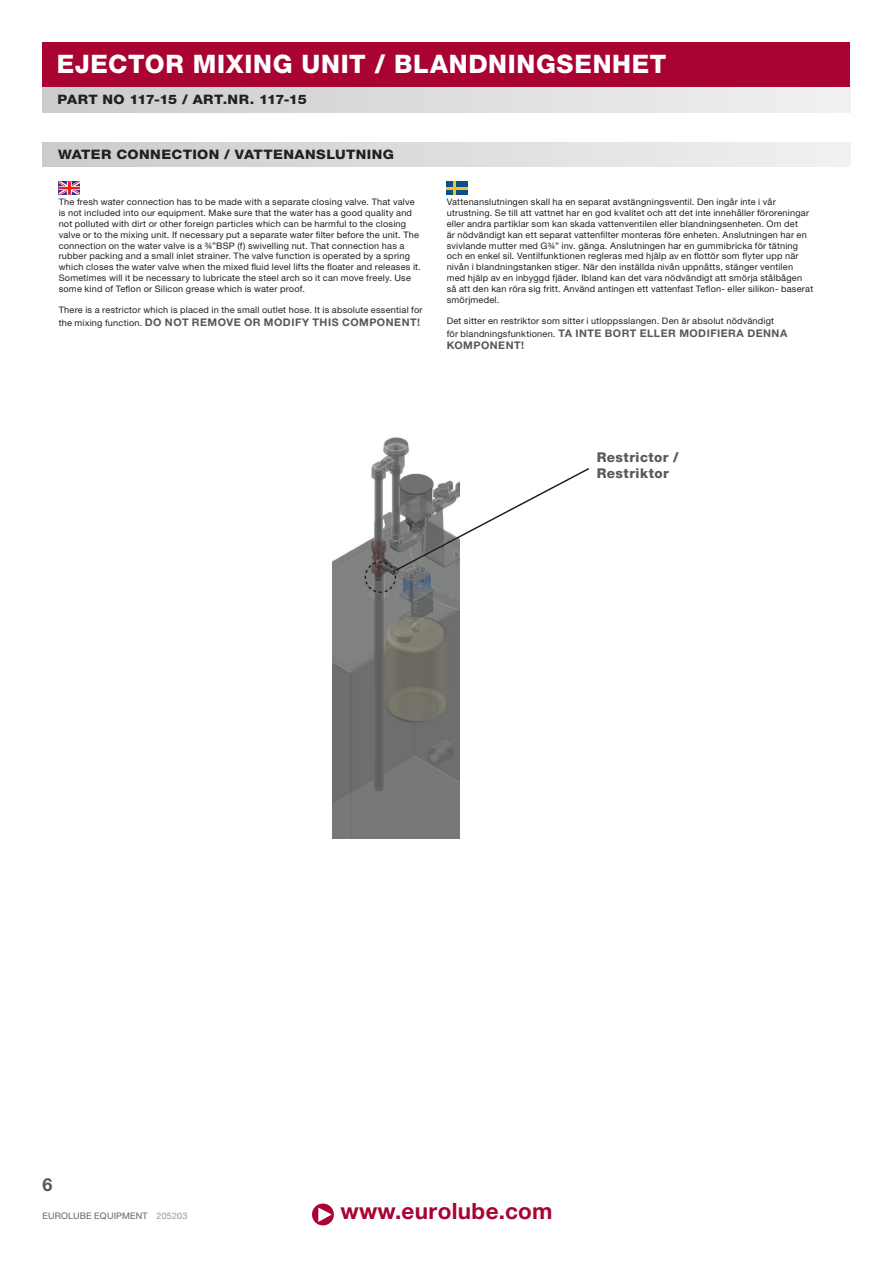
<style>
.page{position:relative;width:893px;height:1263px;background:#fff}
.page>*{position:absolute;margin:0;border:0;box-sizing:border-box;transform-origin:0 0}
.t1{font:800 25.5px "Helvetica Neue LT Std";letter-spacing:.025em;color:#fff}
.t2{font:700 22.5px "Helvetica Neue LT Std";letter-spacing:.015em;color:#a90332}
.t3{font:700 18px "Helvetica Neue LT Std";color:#57585a}
.t4{font:800 13.5px "Helvetica Neue LT Std";letter-spacing:.035em;color:#57585a}
.Bildtext{font:800 13.05px "Helvetica Neue LT Std";letter-spacing:.025em;color:#231f20;scale:1.1 1}
.Bildtext-2{font:800 13.05px "Helvetica Neue LT Std";letter-spacing:-.02em;color:#231f20;scale:1.1 1}
.Listskit{font:700 10.5px/12.6px "Helvetica Neue LT Std";letter-spacing:.045em;color:#57585a}
.Listskit-2{font:9px/10.8px "Helvetica Neue LT Std";letter-spacing:.02em;color:#231f20}
.t5{font:9px "Helvetica Neue LT Std";letter-spacing:.02em;color:#636366}
.s1{font-weight:400;font-size:9px;color:#231f20}
.s2{color:#939598}
</style>
<div class="page">
<div style="left:312px;top:1203px;width:22px;height:22px;background:#a90332;border-radius:50%"></div>
<svg style="left:318px;top:1207px;width:14px;height:15px"></svg>
<div style="left:43px;top:86px;width:807px;height:26px;background:linear-gradient(to right,#cbcbcc,#f0f1f2)"></div>
<div style="left:43px;top:43px;width:807px;height:44px;background:#a90332"></div>
<div style="left:43px;top:142px;width:807px;height:25px;background:linear-gradient(to right,#cbcbcc,#f0f1f2)"></div>
<svg style="left:59px;top:182px;width:21px;height:13px"></svg>
<div style="left:447px;top:182px;width:21px;height:13px;background:#09518a"></div>
<svg style="left:453px;top:182px;width:3px;height:13px"></svg>
<hr style="left:447px;top:187px;width:21px;height:2px;background:#fdc111">
<img style="left:333px;top:437px;width:127px;height:402px">
<svg style="left:364px;top:467px;width:226px;height:127px"></svg>
<h1 class="t1" style="left:57px;top:49px;width:611px">EJECTOR MIXING UNIT / BLANDNINGSENHET</h1>
<h3 class="Bildtext-2" style="left:58px;top:92px;width:228px">PART NO 117-15 / ART.NR. 117-15</h3>
<p class="Bildtext" style="left:58px;top:146px;width:307px">WATER CONNECTION / VATTENANSLUTNING</p>
<p class="Listskit-2" style="left:59px;top:197px;width:364px">The fresh water connection has to be made with a separate closing valve. That valve is not included into our equipment. Make sure that the water has a good quality and not polluted with dirt or other foreign particles which can be harmful to the closing valve or to the mixing unit. If necessary put a separate water filter before the unit. The connection on the water valve is a ¾”BSP (f) swivelling nut. That connection has a rubber packing and a small inlet strainer. The valve function is operated by a spring which closes the water valve when the mixed fluid level lifts the floater and releases it.<br>Sometimes will it be necessary to lubricate the steel arch so it can move freely. Use some kind of Teflon or Silicon grease which is water proof.</p>
<p class="Listskit-2" style="left:59px;top:305px;width:365px">There is a restrictor which is placed in the small outlet hose. It is absolute essential for</p>
<p class="Listskit" style="left:59px;top:316px;width:363px"><span class="s1">the mixing function.</span> DO NOT REMOVE OR MODIFY THIS COMPONENT!</p>
<p class="Listskit-2" style="left:447px;top:197px;width:368px">Vattenanslutningen skall ha en separat avstängningsventil. Den ingår inte i vår utrustning. Se till att vattnet har en god kvalitet och att det inte innehåller föroreningar eller andra partiklar som kan skada vattenventilen eller blandningsenheten. Om det<br>är nödvändigt kan ett separat vattenfilter monteras före enheten. Anslutningen har en svivlande mutter med G¾” inv. gänga. Anslutningen har en gummibricka för tätning och en enkel sil. Ventilfunktionen regleras med hjälp av en flottör som flyter upp när nivån i blandningstanken stiger. När den inställda nivån uppnåtts, stänger ventilen med hjälp av en inbyggd fjäder. Ibland kan det vara nödvändigt att smörja stålbågen så att den kan röra sig fritt. Använd antingen ett vattenfast Teflon- eller silikon- baserat smörjmedel.</p>
<p class="Listskit-2" style="left:447px;top:315px;width:329px">Det sitter en restriktor som sitter i utloppsslangen. Den är absolut nödvändigt</p>
<p class="Listskit" style="left:447px;top:327px;width:342px"><span class="s1">för blandningsfunktionen.</span> TA INTE BORT ELLER MODIFIERA DENNA<br>KOMPONENT!</p>
<p class="t4" style="left:597px;top:449px;width:84px">Restrictor /</p>
<p class="t4" style="left:597px;top:465px;width:73px">Restriktor</p>
<h3 class="t3" style="left:43px;top:1174px;width:12px">6</h3>
<p class="t5" style="left:43px;top:1210px;width:146px">EUROLUBE EQUIPMENT <span class="s2">205203</span></p>
<h2 class="t2" style="left:340px;top:1197px;width:214px">www.eurolube.com</h2>
</div>
